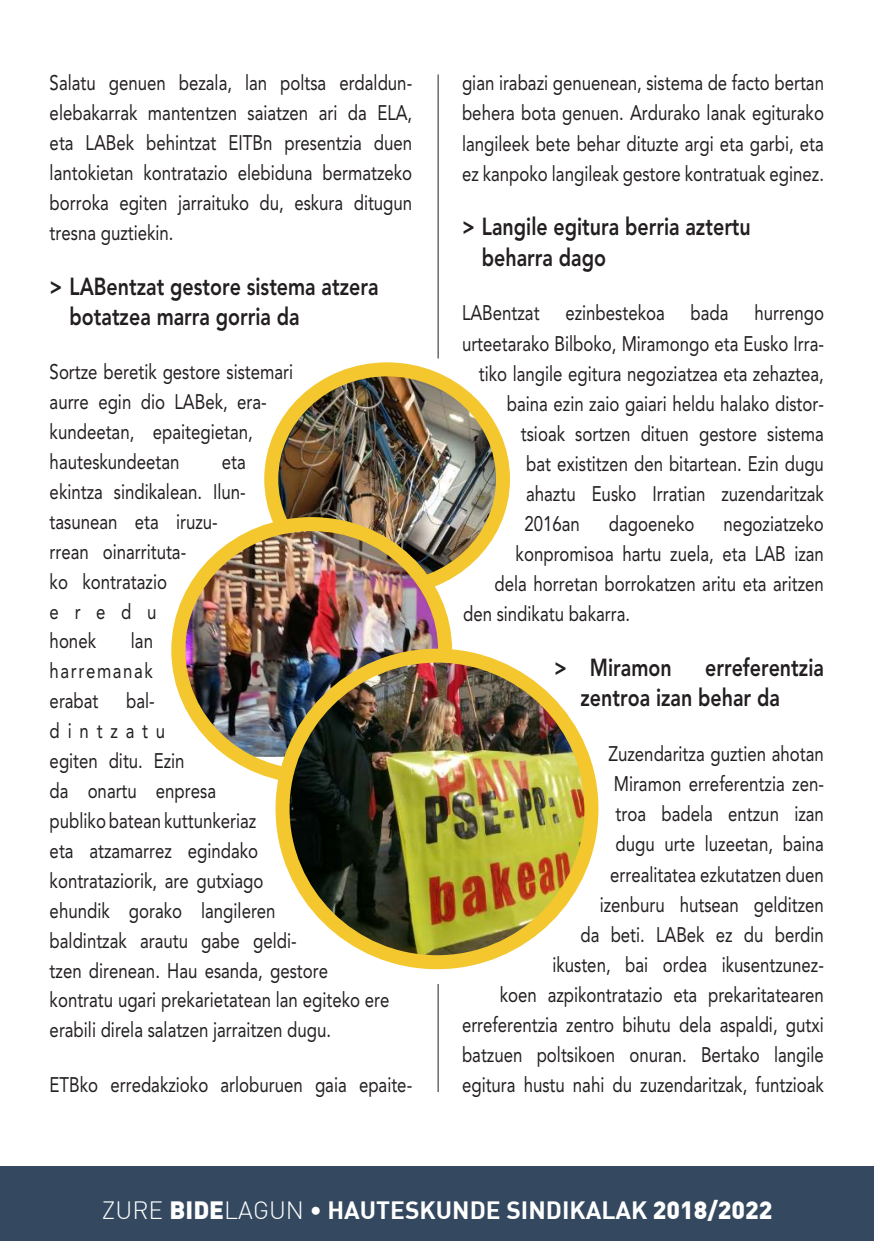
<style>
.page{position:relative;width:874px;height:1241px;background:#fff}
.page>*{position:absolute;margin:0;border:0;box-sizing:border-box;transform-origin:0 0}
.t1{font:800 24.5px/30.1px "Avenir LT Std";color:#231f20;scale:.8 1}
.t2{font:700 24.5px "DIN";color:#fff}
.t3{font:21px/29.9px "Avenir LT Std";color:#231f20;text-align:justify;scale:.8 1}
.s1{font-family:"DIN Light";font-weight:400}
.s2{font-family:"DIN Black";font-weight:900}
</style>
<div class="page">
<div style="left:0;top:1166px;width:873px;height:74px;background:#344960"></div>
<hr style="left:437px;top:74px;width:1px;height:284px;background:#231f20">
<img style="left:271px;top:375px;width:231px;height:207px">
<div style="left:264px;top:362px;width:245px;height:233px;border:14px solid #f3c72d;border-radius:50%"></div>
<img style="left:178px;top:524px;width:267px;height:232px">
<div style="left:171px;top:517px;width:281px;height:266px;border:14px solid #f3c72d;border-radius:50%"></div>
<img style="left:282px;top:655px;width:309px;height:307px">
<div style="left:275px;top:648px;width:323px;height:321px;border:14px solid #f3c72d;border-radius:50%"></div>
<hr style="left:437px;top:983px;width:1px;height:108px;background:#231f20">
<p class="t3" style="left:50px;top:70px;width:454px">Salatu genuen bezala, lan poltsa erdaldun&shy;elebakarrak mantentzen saiatzen ari da ELA, eta LABek behintzat EITBn presentzia duen lantokietan kontratazio elebiduna bermatzeko borroka egiten jarraituko du, eskura ditugun tresna guztiekin.</p>
<p class="t1" style="left:69px;top:273px;width:388px;text-indent:-20px">&gt; LABentzat gestore sistema atzera botatzea marra gorria da</p>
<p class="t3" style="left:50px;top:359px;width:306px;text-align:left">Sortze beretik gestore sistemari aurre egin dio LABek, era&shy;kundeetan, epaitegietan, hauteskundeetan</p>
<p class="t3" style="left:50px;top:448px;width:247px;text-align:left;text-indent:172px">eta ekintza sindikalean. Ilun&shy;tasunean eta iruzu&shy;rrean oinarrituta-<br>ko kontratazio eredu<br>honek</p>
<p class="t3" style="left:50px;top:628px;width:131px;text-indent:81px">lan harremanak erabat</p>
<p class="t3" style="left:50px;top:687px;width:426px;text-align:left;text-indent:76px">bal-<br>dintzatu<br>egiten ditu. Ezin<br>da onartu enpresa<br>publiko batean kuttunkeriaz<br>eta atzamarrez egindako<br>kontrataziorik, are gutxiago<br>ehundik gorako langileren<br>baldintzak arautu gabe geldi-<br>tzen direnean. Hau esanda, gestore kontratu ugari prekarietatean lan egiteko ere erabili direla salatzen jarraitzen dugu.</p>
<p class="t3" style="left:50px;top:1071px;width:454px">ETBko erredakzioko arloburuen gaia epaite-</p>
<p class="t3" style="left:462px;top:70px;width:453px">gian irabazi genuenean, sistema de facto bertan behera bota genuen. Ardurako lanak egiturako langileek bete behar dituzte argi eta garbi, eta ez kanpoko langileak gestore kontratuak eginez.</p>
<p class="t1" style="left:481px;top:214px;width:337px;text-indent:-20px">&gt; Langile egitura berria aztertu beharra dago</p>
<p class="t3" style="left:462px;top:300px;width:453px">LABentzat ezinbestekoa bada hurrengo</p>
<p class="t3" style="left:462px;top:330px;width:453px">urteetarako Bilboko, Miramongo eta Eusko Irra-</p>
<p class="t3" style="left:478px;top:360px;width:432px">tiko langile egitura negoziatzea eta zehaztea,</p>
<p class="t3" style="left:506px;top:390px;width:397px">baina ezin zaio gaiari heldu halako distor-</p>
<p class="t3" style="left:520px;top:420px;width:380px">tsioak sortzen dituen gestore sistema</p>
<p class="t3" style="left:526px;top:450px;width:373px">bat existitzen den bitartean. Ezin dugu</p>
<p class="t3" style="left:526px;top:480px;width:373px">ahaztu Eusko Irratian zuzendaritzak</p>
<p class="t3" style="left:524px;top:510px;width:71px">2016an</p>
<p class="t3" style="left:608px;top:510px;width:109px">dagoeneko</p>
<p class="t3" style="left:723px;top:510px;width:127px">negoziatzeko</p>
<p class="t3" style="left:515px;top:540px;width:387px">konpromisoa hartu zuela, eta LAB izan</p>
<p class="t3" style="left:494px;top:570px;width:413px">dela horretan borrokatzen aritu eta aritzen</p>
<p class="t3" style="left:463px;top:600px;width:210px">den sindikatu bakarra.</p>
<p class="t1" style="left:554px;top:654px;width:148px">&gt; Miramon</p>
<p class="t1" style="left:580px;top:654px;width:306px;text-indent:125px">erreferentzia zentroa izan behar da</p>
<p class="t3" style="left:462px;top:740px;width:453px;text-align:right">Zuzendaritza guztien ahotan<br>Miramon erreferentzia zen-<br>troa badela entzun izan<br>dugu urte luzeetan, baina<br>errealitatea ezkutatzen duen<br>izenburu hutsean gelditzen<br>da beti. LABek ez du berdin<br>ikusten, bai ordea ikusentzunez-<br>koen azpikontratazio eta prekaritatearen erreferentzia zentro bihutu dela aspaldi, gutxi batzuen poltsikoen onuran. Bertako langile egitura hustu nahi du zuzendaritzak, funtzioak</p>
<p class="t2" style="left:102px;top:1193px;width:671px"><span class="s1">ZURE</span> <span class="s2">BIDE</span><span class="s1">LAGUN</span> • HAUTESKUNDE SINDIKALAK <span class="s2">2018/2022</span></p>
</div>
